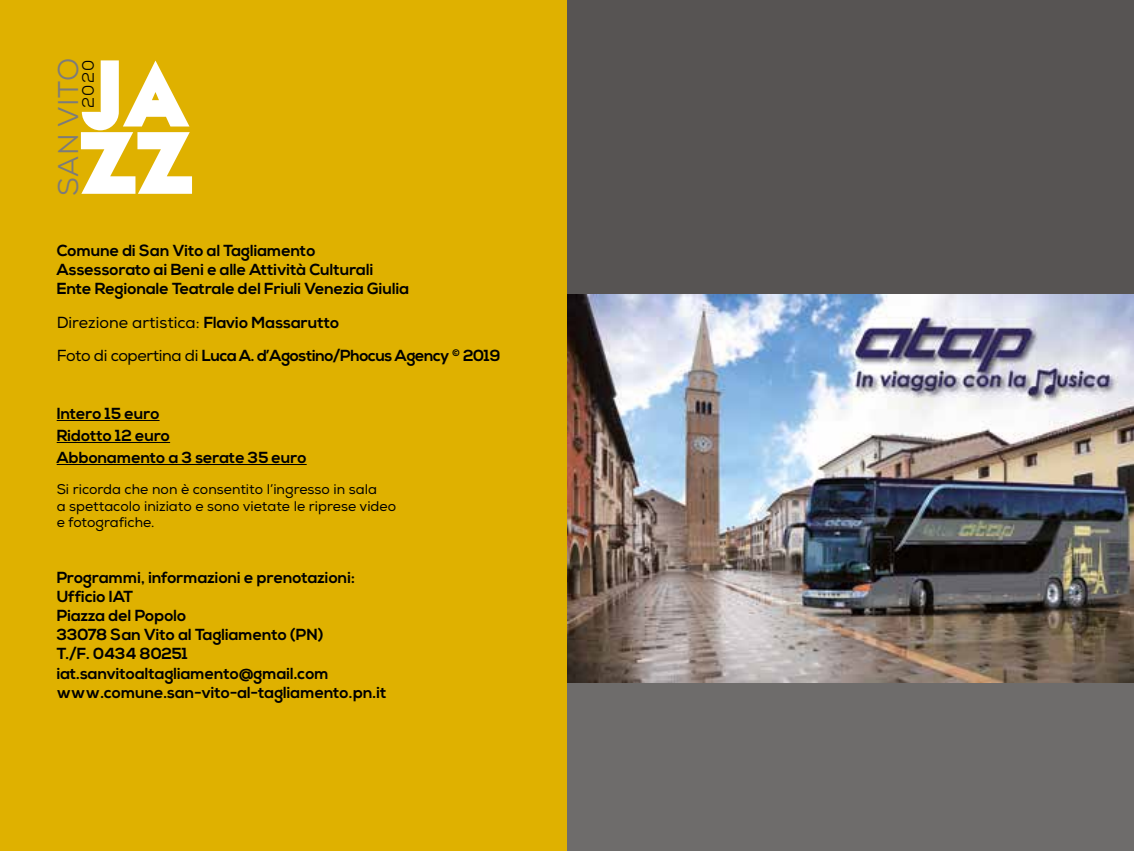
<style>
.page{position:relative;width:1134px;height:851px;background:#fff}
.page>*{position:absolute;margin:0;border:0;box-sizing:border-box;transform-origin:0 0}
.t1{font:28.6px "Nexa";letter-spacing:.015em;color:#7c7b7b}
.t2{font:16.4px "Nexa";color:#000}
.t3{font:700 16px/19.2px "Nexa";color:#000}
.t4{font:700 16px/33.2px "Nexa";letter-spacing:-.025em;color:#000}
.t5{font:14px/16.8px "Nexa";color:#000}
.s1{font-weight:400}
</style>
<div class="page">
<div style="left:0;top:0;width:567px;height:850px;background:#dfb100"></div>
<hr style="left:57px;top:420px;width:103px;height:1px;background:#000">
<hr style="left:57px;top:442px;width:113px;height:1px;background:#000">
<hr style="left:57px;top:464px;width:250px;height:1px;background:#000">
<svg style="left:81px;top:60px;width:111px;height:134px"></svg>
<div style="left:567px;top:0;width:567px;height:297px;background:#575453"></div>
<div style="left:567px;top:588px;width:567px;height:262px;background:#6e6c6b"></div>
<img style="left:567px;top:294px;width:567px;height:388px">
<h1 class="t1" style="left:50px;top:196px;width:139px;rotate:-90deg">SAN VITO</h1>
<p class="t2" style="left:78px;top:108px;width:49px;rotate:-90deg">2020</p>
<p class="t3" style="left:57px;top:241px;width:354px">Comune di San Vito al Tagliamento<br>Assessorato ai Beni e alle Attività Culturali<br>Ente Regionale Teatrale del Friuli Venezia Giulia</p>
<p class="t4" style="left:57px;top:306px;width:445px"><span class="s1">Direzione artistica:</span> Flavio Massarutto<br><span class="s1">Foto di copertina di</span> Luca A. d’Agostino/Phocus Agency <sup>©</sup> 2019</p>
<p class="t3" style="left:57px;top:403px;width:251px;line-height:22px">Intero 15 euro<br>Ridotto 12 euro<br>Abbonamento a 3 serate 35 euro</p>
<p class="t5" style="left:57px;top:480px;width:341px">Si ricorda che non è consentito l’ingresso in sala<br>a spettacolo iniziato e sono vietate le riprese video e fotografiche.</p>
<p class="t3" style="left:57px;top:568px;width:331px">Programmi, informazioni e prenotazioni:<br>Ufficio IAT<br>Piazza del Popolo<br>33078 San Vito al Tagliamento (PN)<br>T./F. 0434 80251 iat.sanvitoaltagliamento@gmail.com www.comune.san-vito-al-tagliamento.pn.it</p>
</div>
